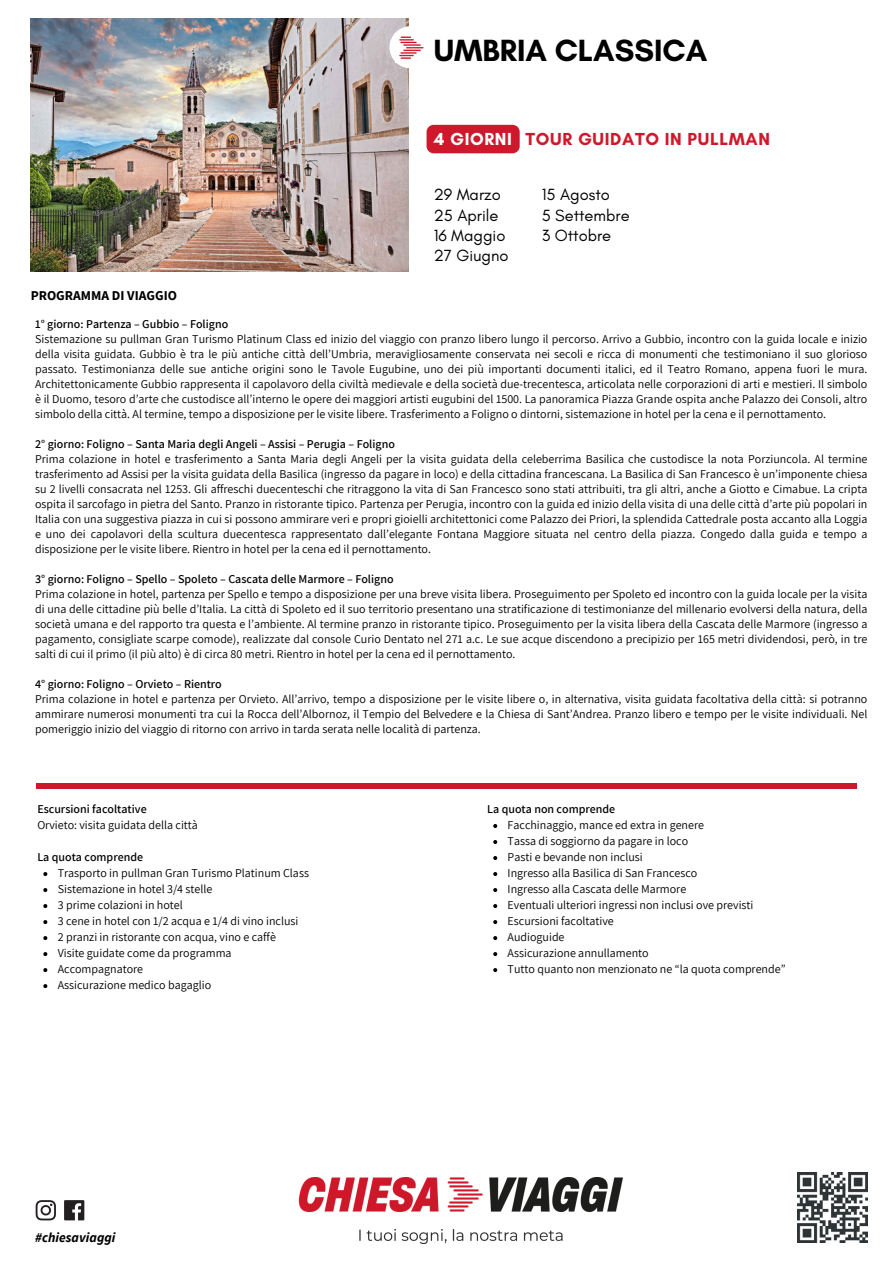
<style>
.page{position:relative;width:894px;height:1264px;background:#fff}
.page>*{position:absolute;margin:0;border:0;box-sizing:border-box;transform-origin:0 0}
.t1{font:700 31.2px "Glacial Indifference";color:#000}
.t2{font:700 17.7px "Glacial Indifference";letter-spacing:.035em;color:#ce192c}
.t3{font:700 17.7px "Glacial Indifference";letter-spacing:.035em;color:#fff}
.t4{font:16.5px/20.2px "Glacial Indifference";color:#000}
.t5{font:700 13.5px "Source Sans Pro";color:#000}
.t6{font:italic 700 13.5px "Source Sans Pro";letter-spacing:.005em;color:#000}
.t7{font:12px/15px "Assistant";color:#000;text-align:justify}
.t8{font:600 12px "Assistant";color:#000}
</style>
<div class="page">
<div style="left:36px;top:783px;width:820px;height:5px;background:#ce192c"></div>
<img style="left:31px;top:19px;width:378px;height:252px">
<div style="left:389px;top:26px;width:42px;height:42px;background:#fff;border-radius:50%"></div>
<img style="left:395px;top:36px;width:29px;height:27px">
<img style="left:298px;top:1177px;width:324px;height:65px">
<img style="left:797px;top:1172px;width:70px;height:70px">
<img style="left:35px;top:1200px;width:50px;height:21px">
<svg style="left:43px;top:872px;width:4px;height:4px"></svg>
<svg style="left:43px;top:888px;width:4px;height:4px"></svg>
<svg style="left:43px;top:904px;width:4px;height:4px"></svg>
<svg style="left:43px;top:920px;width:4px;height:4px"></svg>
<svg style="left:43px;top:936px;width:4px;height:4px"></svg>
<svg style="left:43px;top:952px;width:4px;height:4px"></svg>
<svg style="left:43px;top:968px;width:4px;height:4px"></svg>
<svg style="left:43px;top:984px;width:4px;height:4px"></svg>
<svg style="left:493px;top:824px;width:4px;height:4px"></svg>
<svg style="left:493px;top:840px;width:4px;height:4px"></svg>
<svg style="left:493px;top:856px;width:4px;height:4px"></svg>
<svg style="left:493px;top:872px;width:4px;height:4px"></svg>
<svg style="left:493px;top:888px;width:4px;height:4px"></svg>
<svg style="left:493px;top:904px;width:4px;height:4px"></svg>
<svg style="left:493px;top:920px;width:4px;height:4px"></svg>
<svg style="left:493px;top:936px;width:4px;height:4px"></svg>
<svg style="left:493px;top:952px;width:4px;height:4px"></svg>
<svg style="left:493px;top:968px;width:4px;height:4px"></svg>
<div style="left:426px;top:125px;width:93px;height:28px;background:#ce192c"></div>
<p class="t1" style="left:433px;top:31px;width:275px">UMBRIA CLASSICA</p>
<p class="t3" style="left:433px;top:128px;width:80px">4 GIORNI</p>
<p class="t2" style="left:525px;top:128px;width:246px">TOUR GUIDATO IN PULLMAN</p>
<p class="t5" style="left:31px;top:286px;width:148px">PROGRAMMA DI VIAGGIO</p>
<h5 class="t4" style="left:433px;top:184px;width:76px">29 Marzo<br>25 Aprile<br>16 Maggio<br>27 Giugno</h5>
<p class="t4" style="left:541px;top:184px;width:89px">15 Agosto<br>5 Settembre<br>3 Ottobre</p>
<h2 class="t8" style="left:35px;top:316px;width:194px">1° giorno: Partenza – Gubbio – Foligno</h2>
<h2 class="t7" style="left:35px;top:331px;width:833px">Sistemazione su pullman Gran Turismo Platinum Class ed inizio del viaggio con pranzo libero lungo il percorso. Arrivo a Gubbio, incontro con la guida locale e inizio della visita guidata. Gubbio è tra le più antiche città dell’Umbria, meravigliosamente conservata nei secoli e ricca di monumenti che testimoniano il suo glorioso passato. Testimonianza delle sue antiche origini sono le Tavole Eugubine, uno dei più importanti documenti italici, ed il Teatro Romano, appena fuori le mura.<br>Architettonicamente Gubbio rappresenta il capolavoro della civiltà medievale e della società due-trecentesca, articolata nelle corporazioni di arti e mestieri. Il simbolo è il Duomo, tesoro d’arte che custodisce all’interno le opere dei maggiori artisti eugubini del 1500. La panoramica Piazza Grande ospita anche Palazzo dei Consoli, altro simbolo della città. Al termine, tempo a disposizione per le visite libere. Trasferimento a Foligno o dintorni, sistemazione in hotel per la cena e il pernottamento.</h2>
<h3 class="t8" style="left:35px;top:436px;width:361px">2° giorno: Foligno – Santa Maria degli Angeli – Assisi – Perugia – Foligno</h3>
<p class="t7" style="left:35px;top:451px;width:833px">Prima colazione in hotel e trasferimento a Santa Maria degli Angeli per la visita guidata della celeberrima Basilica che custodisce la nota Porziuncola. Al termine trasferimento ad Assisi per la visita guidata della Basilica (ingresso da pagare in loco) e della cittadina francescana. La Basilica di San Francesco è un’imponente chiesa su 2 livelli consacrata nel 1253. Gli affreschi duecenteschi che ritraggono la vita di San Francesco sono stati attribuiti, tra gli altri, anche a Giotto e Cimabue. La cripta ospita il sarcofago in pietra del Santo. Pranzo in ristorante tipico. Partenza per Perugia, incontro con la guida ed inizio della visita di una delle città d’arte più popolari in Italia con una suggestiva piazza in cui si possono ammirare veri e propri gioielli architettonici come Palazzo dei Priori, la splendida Cattedrale posta accanto alla Loggia e uno dei capolavori della scultura duecentesca rappresentato dall’elegante Fontana Maggiore situata nel centro della piazza. Congedo dalla guida e tempo a disposizione per le visite libere. Rientro in hotel per la cena ed il pernottamento.</p>
<p class="t8" style="left:35px;top:571px;width:360px">3° giorno: Foligno – Spello – Spoleto – Cascata delle Marmore – Foligno</p>
<p class="t7" style="left:35px;top:586px;width:833px">Prima colazione in hotel, partenza per Spello e tempo a disposizione per una breve visita libera. Proseguimento per Spoleto ed incontro con la guida locale per la visita di una delle cittadine più belle d’Italia. La città di Spoleto ed il suo territorio presentano una stratificazione di testimonianze del millenario evolversi della natura, della società umana e del rapporto tra questa e l’ambiente. Al termine pranzo in ristorante tipico. Proseguimento per la visita libera della Cascata delle Marmore (ingresso a pagamento, consigliate scarpe comode), realizzate dal console Curio Dentato nel 271 a.c. Le sue acque discendono a precipizio per 165 metri dividendosi, però, in tre salti di cui il primo (il più alto) è di circa 80 metri. Rientro in hotel per la cena ed il pernottamento.</p>
<p class="t8" style="left:35px;top:676px;width:188px">4° giorno: Foligno – Orvieto – Rientro</p>
<p class="t7" style="left:35px;top:691px;width:833px">Prima colazione in hotel e partenza per Orvieto. All’arrivo, tempo a disposizione per le visite libere o, in alternativa, visita guidata facoltativa della città: si potranno ammirare numerosi monumenti tra cui la Rocca dell’Albornoz, il Tempio del Belvedere e la Chiesa di Sant’Andrea. Pranzo libero e tempo per le visite individuali. Nel pomeriggio inizio del viaggio di ritorno con arrivo in tarda serata nelle località di partenza.</p>
<p class="t8" style="left:37px;top:800px;width:111px">Escursioni facoltative</p>
<p class="t7" style="left:37px;top:817px;width:162px">Orvieto: visita guidata della città</p>
<p class="t8" style="left:37px;top:848px;width:107px">La quota comprende</p>
<p class="t7" style="left:58px;top:865px;width:253px">Trasporto in pullman Gran Turismo Platinum Class</p>
<p class="t7" style="left:58px;top:881px;width:156px">Sistemazione in hotel 3/4 stelle</p>
<p class="t7" style="left:58px;top:897px;width:126px">3 prime colazioni in hotel</p>
<h6 class="t7" style="left:58px;top:913px;width:242px">3 cene in hotel con 1/2 acqua e 1/4 di vino inclusi</h6>
<p class="t7" style="left:58px;top:929px;width:220px">2 pranzi in ristorante con acqua, vino e caffè</p>
<p class="t7" style="left:58px;top:945px;width:175px">Visite guidate come da programma</p>
<p class="t7" style="left:58px;top:961px;width:87px">Accompagnatore</p>
<p class="t7" style="left:58px;top:977px;width:155px">Assicurazione medico bagaglio</p>
<p class="t6" style="left:35px;top:1228px;width:82px">#chiesaviaggi</p>
<p class="t8" style="left:487px;top:800px;width:129px">La quota non comprende</p>
<p class="t7" style="left:507px;top:817px;width:198px">Facchinaggio, mance ed extra in genere</p>
<p class="t7" style="left:507px;top:833px;width:182px">Tassa di soggiorno da pagare in loco</p>
<p class="t7" style="left:507px;top:849px;width:136px">Pasti e bevande non inclusi</p>
<h6 class="t7" style="left:507px;top:865px;width:191px">Ingresso alla Basilica di San Francesco</h6>
<p class="t7" style="left:507px;top:881px;width:180px">Ingresso alla Cascata delle Marmore</p>
<p class="t7" style="left:507px;top:897px;width:247px">Eventuali ulteriori ingressi non inclusi ove previsti</p>
<p class="t7" style="left:507px;top:913px;width:108px">Escursioni facoltative</p>
<p class="t7" style="left:507px;top:929px;width:58px">Audioguide</p>
<p class="t7" style="left:507px;top:945px;width:142px">Assicurazione annullamento</p>
<p class="t7" style="left:507px;top:961px;width:279px">Tutto quanto non menzionato ne “la quota comprende”</p>
</div>
